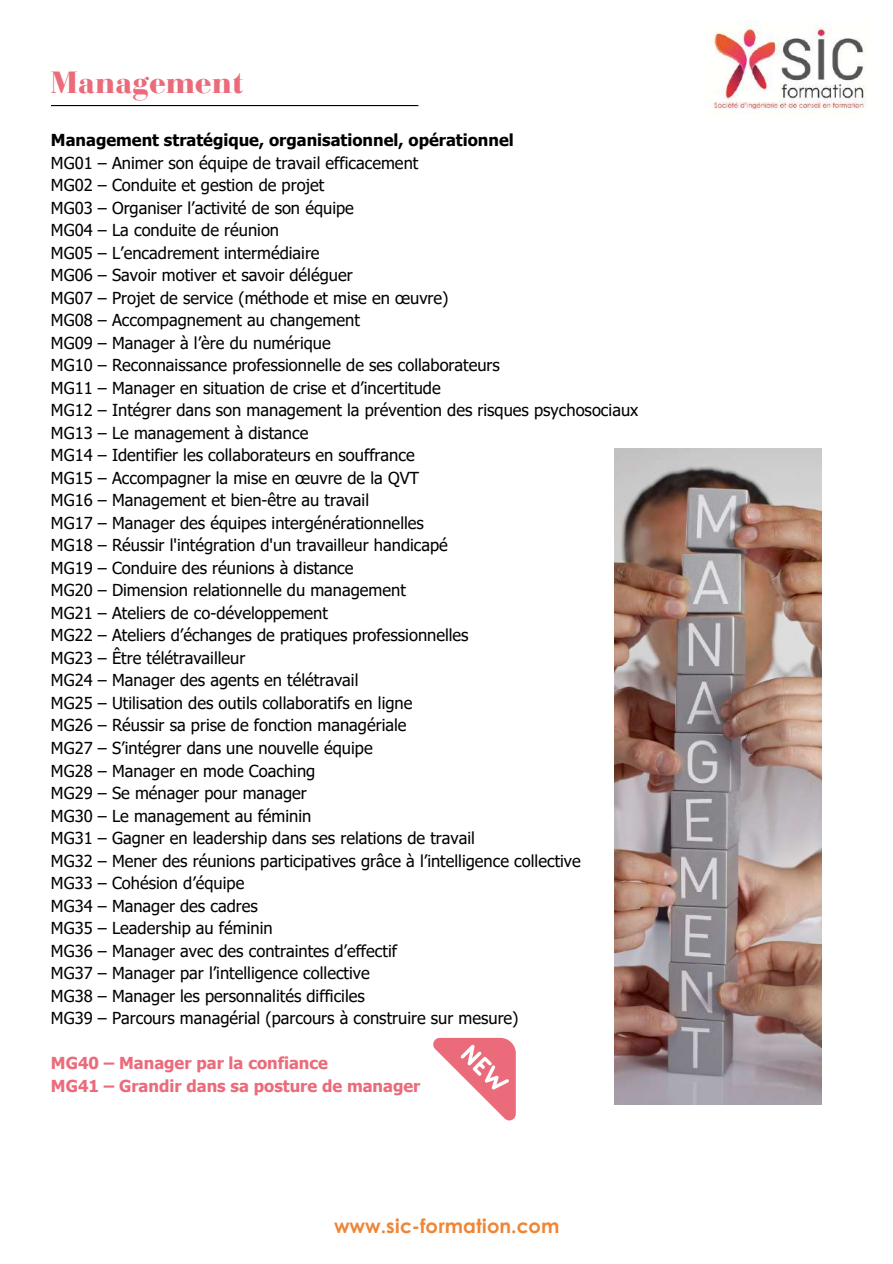
<style>
.page{position:relative;width:893px;height:1264px;background:#fff}
.page>*{position:absolute;margin:0;border:0;box-sizing:border-box;transform-origin:0 0}
.t1{font:900 30.45px "Bauer Bodoni Pro";color:#eb6b7b}
.t2{font:700 19.5px "Century Gothic";color:#ef8535}
.t3{font:16.5px/22.5px "Tahoma";color:#000}
.t4{font:700 16.5px/22.5px "Tahoma";color:#eb6b7b}
.t5{font:700 16.5px "Tahoma";color:#000}
</style>
<div class="page">
<hr style="left:51px;top:105px;width:367px;height:1px;background:#000">
<img style="left:615px;top:448px;width:206px;height:655px">
<img style="left:711px;top:21px;width:155px;height:92px">
<svg style="left:433px;top:1037px;width:83px;height:83px"></svg>
<h1 class="t1" style="left:51px;top:71px;width:195px">Management</h1>
<p class="t5" style="left:51px;top:130px;width:464px">Management stratégique, organisationnel, opérationnel</p>
<p class="t3" style="left:51px;top:151px;width:589px">MG01 – Animer son équipe de travail efficacement<br>MG02 – Conduite et gestion de projet<br>MG03 – Organiser l’activité de son équipe<br>MG04 – La conduite de réunion<br>MG05 – L’encadrement intermédiaire<br>MG06 – Savoir motiver et savoir déléguer<br>MG07 – Projet de service (méthode et mise en œuvre)<br>MG08 – Accompagnement au changement<br>MG09 – Manager à l’ère du numérique<br>MG10 – Reconnaissance professionnelle de ses collaborateurs<br>MG11 – Manager en situation de crise et d’incertitude<br>MG12 – Intégrer dans son management la prévention des risques psychosociaux MG13 – Le management à distance<br>MG14 – Identifier les collaborateurs en souffrance<br>MG15 – Accompagner la mise en œuvre de la QVT<br>MG16 – Management et bien-être au travail<br>MG17 – Manager des équipes intergénérationnelles<br>MG18 – Réussir l'intégration d'un travailleur handicapé<br>MG19 – Conduire des réunions à distance<br>MG20 – Dimension relationnelle du management<br>MG21 – Ateliers de co-développement<br>MG22 – Ateliers d’échanges de pratiques professionnelles<br>MG23 – Être télétravailleur<br>MG24 – Manager des agents en télétravail<br>MG25 – Utilisation des outils collaboratifs en ligne<br>MG26 – Réussir sa prise de fonction managériale<br>MG27 – S’intégrer dans une nouvelle équipe<br>MG28 – Manager en mode Coaching<br>MG29 – Se ménager pour manager<br>MG30 – Le management au féminin<br>MG31 – Gagner en leadership dans ses relations de travail<br>MG32 – Mener des réunions participatives grâce à l’intelligence collective<br>MG33 – Cohésion d’équipe<br>MG34 – Manager des cadres<br>MG35 – Leadership au féminin<br>MG36 – Manager avec des contraintes d’effectif<br>MG37 – Manager par l’intelligence collective<br>MG38 – Manager les personnalités difficiles<br>MG39 – Parcours managérial (parcours à construire sur mesure)</p>
<p class="t4" style="left:51px;top:1051px;width:371px">MG40 – Manager par la confiance<br>MG41 – Grandir dans sa posture de manager</p>
<p class="t2" style="left:334px;top:1211px;width:227px">www.sic-formation.com</p>
</div>
